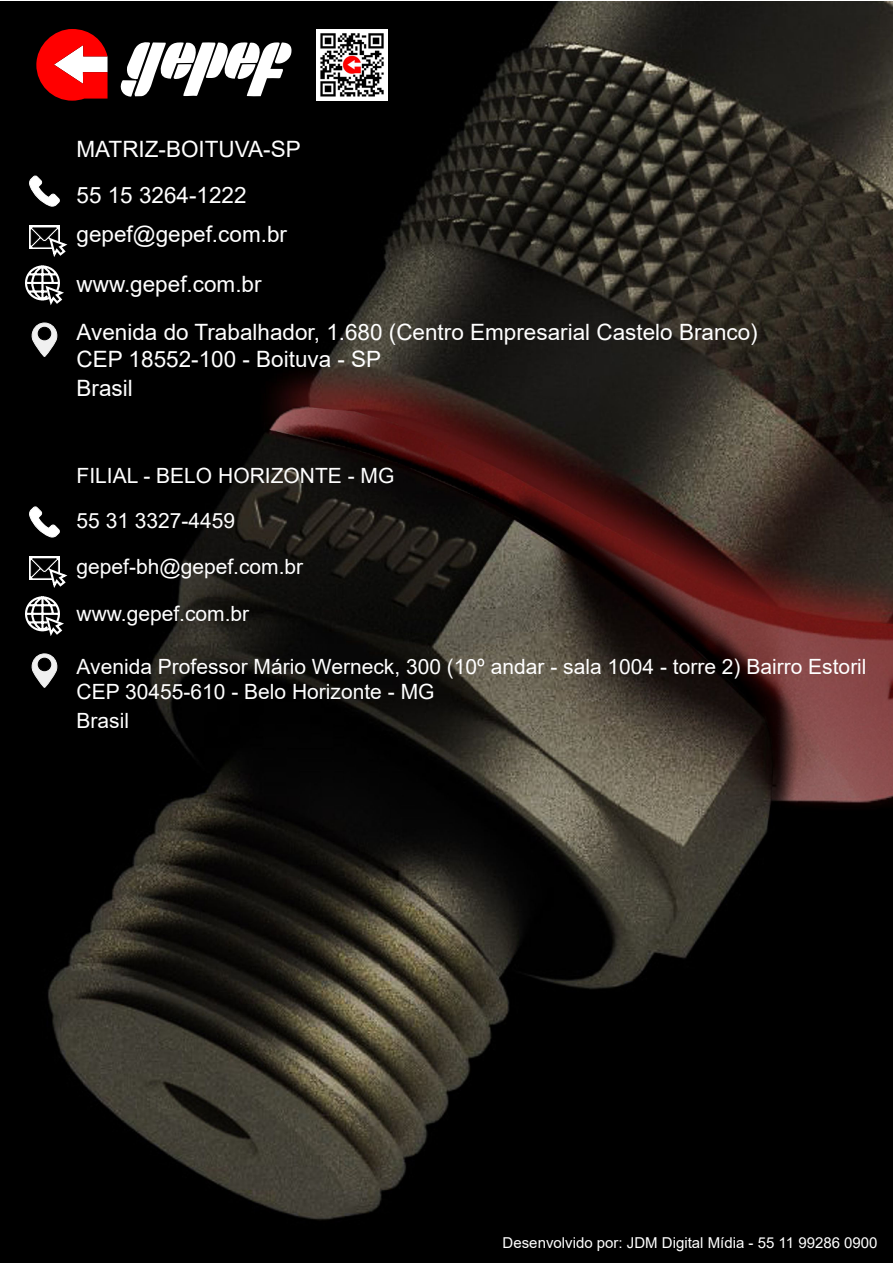
<style>
.page{position:relative;width:893px;height:1263px;background:#fff}
.page>*{position:absolute;margin:0;border:0;box-sizing:border-box;transform-origin:0 0}
.t1{font:22.5px/45.8px "Arial";color:#fff}
.t2{font:21px/45.3px "Arial";color:#fff}
.t3{font:15px "Arial";color:#fff}
</style>
<div class="page">
<img style="left:1px;top:2px;width:892px;height:1261px">
<svg style="left:36px;top:29px;width:72px;height:72px"></svg>
<svg style="left:118px;top:41px;width:175px;height:56px"></svg>
<img style="left:316px;top:29px;width:72px;height:72px">
<svg style="left:17px;top:170px;width:56px;height:194px"></svg>
<svg style="left:17px;top:501px;width:56px;height:193px"></svg>
<p class="t1" style="left:77px;top:126px;width:226px">MATRIZ-BOITUVA-SP<br>55 15 3264-1222</p>
<p class="t1" style="left:77px;top:211px;width:212px">gepef@gepef.com.br</p>
<p class="t1" style="left:77px;top:260px;width:683px;line-height:48.2px">www.gepef.com.br<br>Avenida do Trabalhador, 1.680 (Centro Empresarial Castelo Branco)</p>
<p class="t1" style="left:77px;top:345px;width:306px;line-height:28.8px">CEP 18552-100 - Boituva - SP<br>Brasil</p>
<p class="t2" style="left:77px;top:453px;width:319px">FILIAL - BELO HORIZONTE - MG<br>55 31 3327-4459 gepef-bh@gepef.com.br</p>
<p class="t2" style="left:77px;top:590px;width:174px">www.gepef.com.br</p>
<p class="t2" style="left:77px;top:654px;width:792px;line-height:25.2px">Avenida Professor Mário Werneck, 300 (10º andar - sala 1004 - torre 2) Bairro Estoril<br>CEP 30455-610 - Belo Horizonte - MG</p>
<p class="t2" style="left:77px;top:698px;width:54px">Brasil</p>
<p class="t3" style="left:503px;top:1233px;width:376px">Desenvolvido por: JDM Digital Mídia - 55 11 99286 0900</p>
</div>
